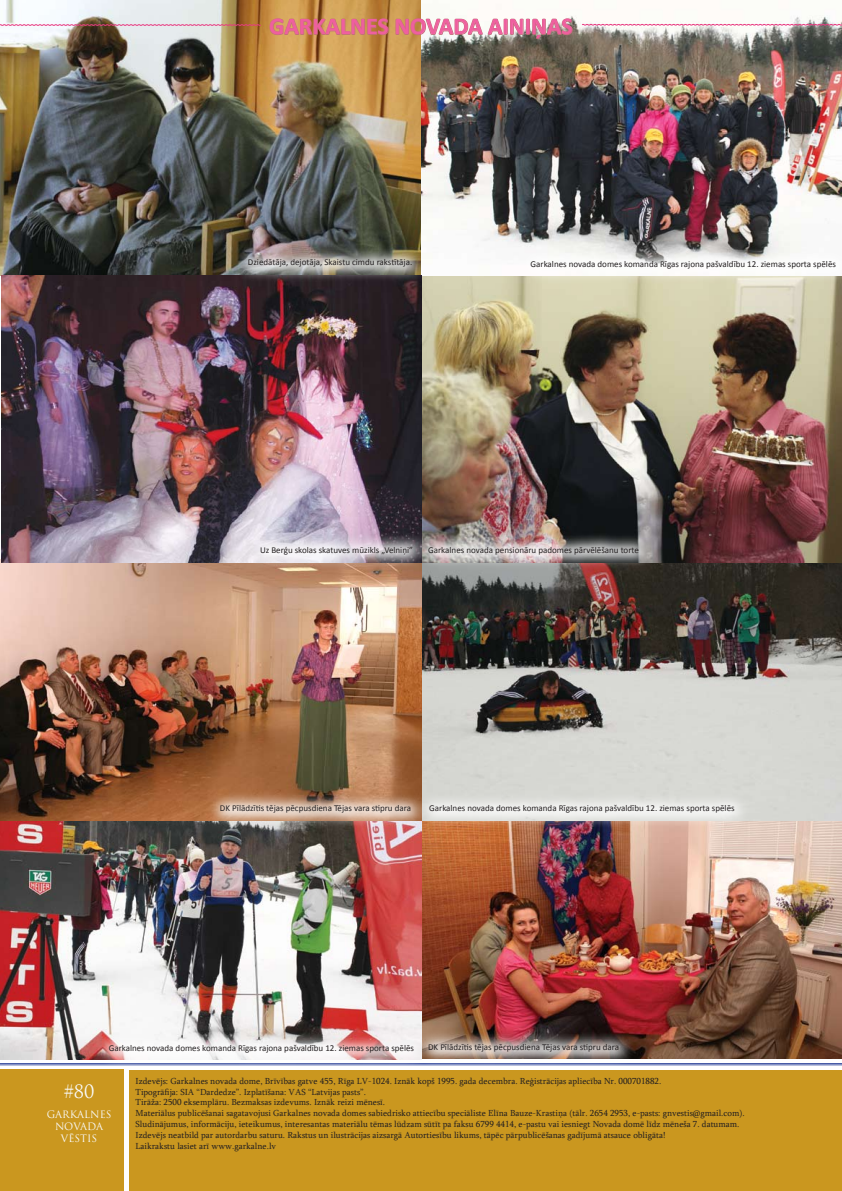
<style>
.page{position:relative;width:842px;height:1191px;background:#fff}
.page>*{position:absolute;margin:0;border:0;box-sizing:border-box;transform-origin:0 0}
.t1{font:700 24px "Calibri";color:#ef5f9f}
.t2{font:18px "Trajan Pro";color:#fafbfb}
.t3{font:10px/12px "Trajan Pro";color:#fafbfb;text-align:center}
.t4{font:9px/10.8px "Sylfaen";color:#231f20}
.t5{font:9px "Calibri";color:#231f20}
</style>
<div class="page">
<img style="left:0;top:0;width:842px;height:559px">
<img style="left:0;top:559px;width:842px;height:500px">
<div style="left:129px;top:1070px;width:713px;height:121px;background:#ca971f"></div>
<div style="left:0;top:1070px;width:123px;height:121px;background:#ca971f"></div>
<svg style="left:0;top:24px;width:261px;height:2px"></svg>
<svg style="left:582px;top:24px;width:260px;height:2px"></svg>
<hr style="left:0;top:1063px;width:842px;height:1px;background:#4156a4">
<hr style="left:0;top:1064px;width:842px;height:1px;background:#4156a4">
<svg style="left:269px;top:18px;width:120px;height:17px;background:#c7895c"></svg>
<svg style="left:395px;top:18px;width:178px;height:21px"></svg>
<svg style="left:516px;top:245px;width:326px;height:62px"></svg>
<img style="left:455px;top:531px;width:336px;height:62px">
<img style="left:414px;top:789px;width:378px;height:63px">
<img style="left:455px;top:1029px;width:335px;height:37px">
<svg style="left:94px;top:1029px;width:361px;height:63px"></svg>
<img style="left:205px;top:790px;width:248px;height:61px">
<img style="left:245px;top:531px;width:210px;height:62px">
<img style="left:233px;top:244px;width:220px;height:62px">
<h1 class="t1" style="left:269px;top:11px;width:305px">GARKALNES NOVADA AINIŅAS</h1>
<p class="t5" style="left:248px;top:257px;width:166px">Dziedātāja, dejotāja, Skaistu cimdu rakstītāja.</p>
<p class="t5" style="left:531px;top:258px;width:307px">Garkalnes novada domes komanda Rīgas rajona pašvaldību 12. ziemas sporta spēlēs</p>
<p class="t5" style="left:260px;top:544px;width:154px">Uz Berģu skolas skatuves mūzikls „Velniņi”</p>
<p class="t5" style="left:428px;top:544px;width:212px">Garkalnes novada pensionāru padomes pārvēlēšanu torte</p>
<p class="t5" style="left:220px;top:802px;width:193px">DK Pīlādzītis tējas pēcpusdiena Tējas vara stipru dara</p>
<p class="t5" style="left:429px;top:803px;width:307px">Garkalnes novada domes komanda Rīgas rajona pašvaldību 12. ziemas sporta spēlēs</p>
<p class="t5" style="left:109px;top:1042px;width:307px">Garkalnes novada domes komanda Rīgas rajona pašvaldību 12. ziemas sporta spēlēs</p>
<p class="t5" style="left:428px;top:1041px;width:193px">DK Pīlādzītis tējas pēcpusdiena Tējas vara stipru dara</p>
<h2 class="t2" style="left:64px;top:1080px;width:32px">#80</h2>
<p class="t3" style="left:47px;top:1107px;width:66px">GARKALNES<br>NOVADA<br>VĒSTIS</p>
<p class="t4" style="left:136px;top:1075px;width:611px">Izdevējs: Garkalnes novada dome, Brīvības gatve 455, Rīga LV-1024. Iznāk kopš 1995. gada decembra. Reģistrācijas apliecība Nr. 000701882.<br>Tipogrāfija: SIA “Dardedze”. Izplatīšana: VAS “Latvijas pasts”.<br>Tirāža: 2500 eksemplāru. Bezmaksas izdevums. Iznāk reizi mēnesī.<br>Materiālus publicēšanai sagatavojusi Garkalnes novada domes sabiedrisko attiecību speciāliste Elīna Bauze-Krastiņa (tālr. 2654 2953, e-pasts: gnvestis@gmail.com).<br>Sludinājumus, informāciju, ieteikumus, interesantas materiālu tēmas lūdzam sūtīt pa faksu 6799 4414, e-pastu vai iesniegt Novada domē līdz mēneša 7. datumam.<br>Izdevējs neatbild par autordarbu saturu. Rakstus un ilustrācijas aizsargā Autortiesību likums, tāpēc pārpublicēšanas gadījumā atsauce obligāta!<br>Laikrakstu lasiet arī www.garkalne.lv</p>
</div>
